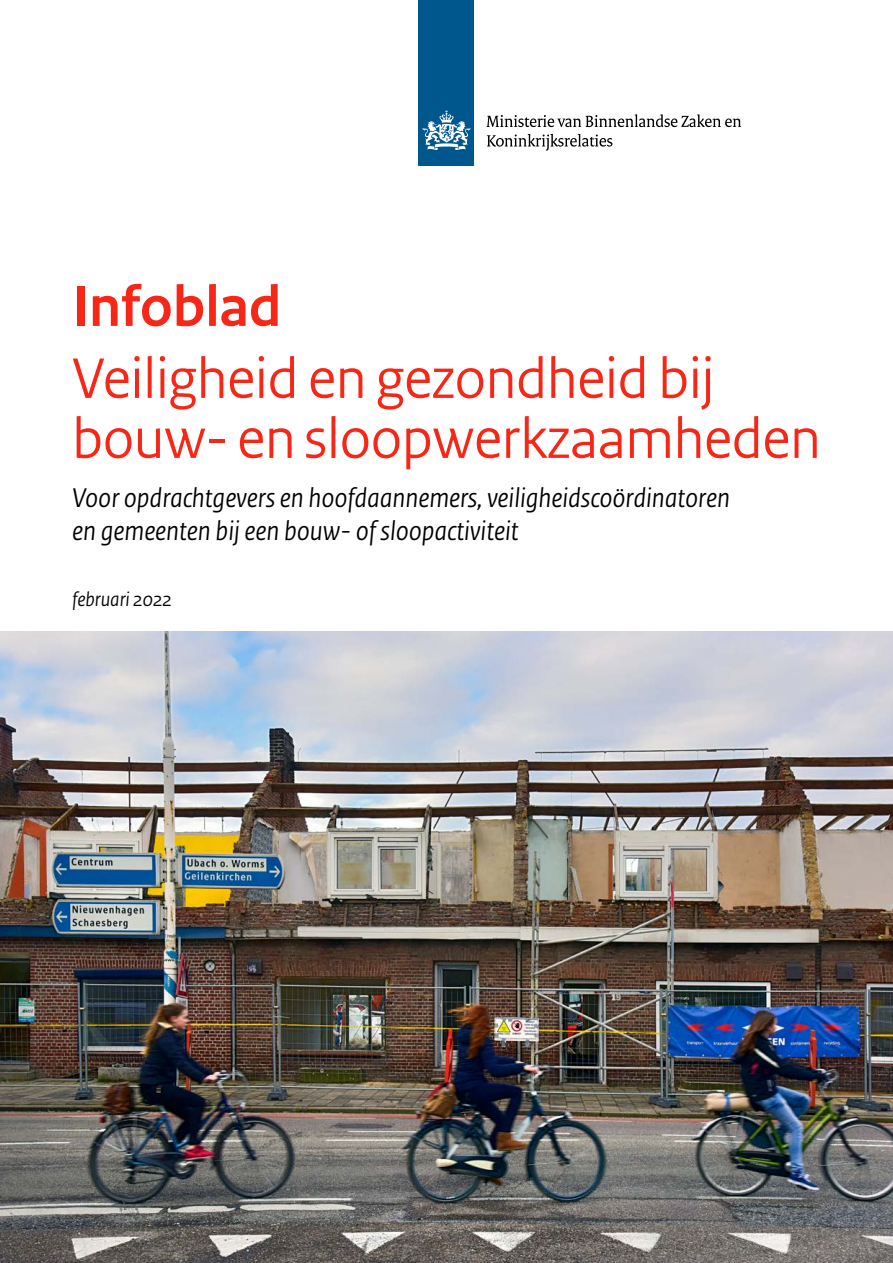
<style>
.page{position:relative;width:893px;height:1263px;background:#fff}
.page>*{position:absolute;margin:0;border:0;box-sizing:border-box;transform-origin:0 0}
.H1_Titel{font:60px/60px "Rijksoverheid Sans Heading";color:#f72717}
.H1_Titel-2{font:700 60px "Rijksoverheid Sans Heading";color:#f72717}
.P_Subtitel{font:italic 28.5px/33px "Rijksoverheid Sans Heading";color:#000}
.P_Subtitel-2{font:italic 21px "Rijksoverheid Sans Heading";color:#000}
</style>
<div class="page">
<img style="left:0;top:631px;width:893px;height:632px">
<div style="left:419px;top:0;width:55px;height:166px;background:#00578e"></div>
<svg style="left:423px;top:110px;width:47px;height:40px"></svg>
<svg style="left:486px;top:114px;width:255px;height:13px"></svg>
<svg style="left:487px;top:134px;width:125px;height:17px"></svg>
<h1 class="H1_Titel-2" style="left:72px;top:273px;width:211px">Infoblad</h1>
<h1 class="H1_Titel" style="left:72px;top:349px;width:750px">Veiligheid en gezondheid bij bouw- en sloopwerkzaamheden</h1>
<p class="P_Subtitel" style="left:72px;top:482px;width:659px">Voor opdrachtgevers en hoofdaannemers, veiligheidscoördinatoren en gemeenten bij een bouw- of sloopactiviteit</p>
<p class="P_Subtitel-2" style="left:72px;top:588px;width:101px">februari 2022</p>
</div>
